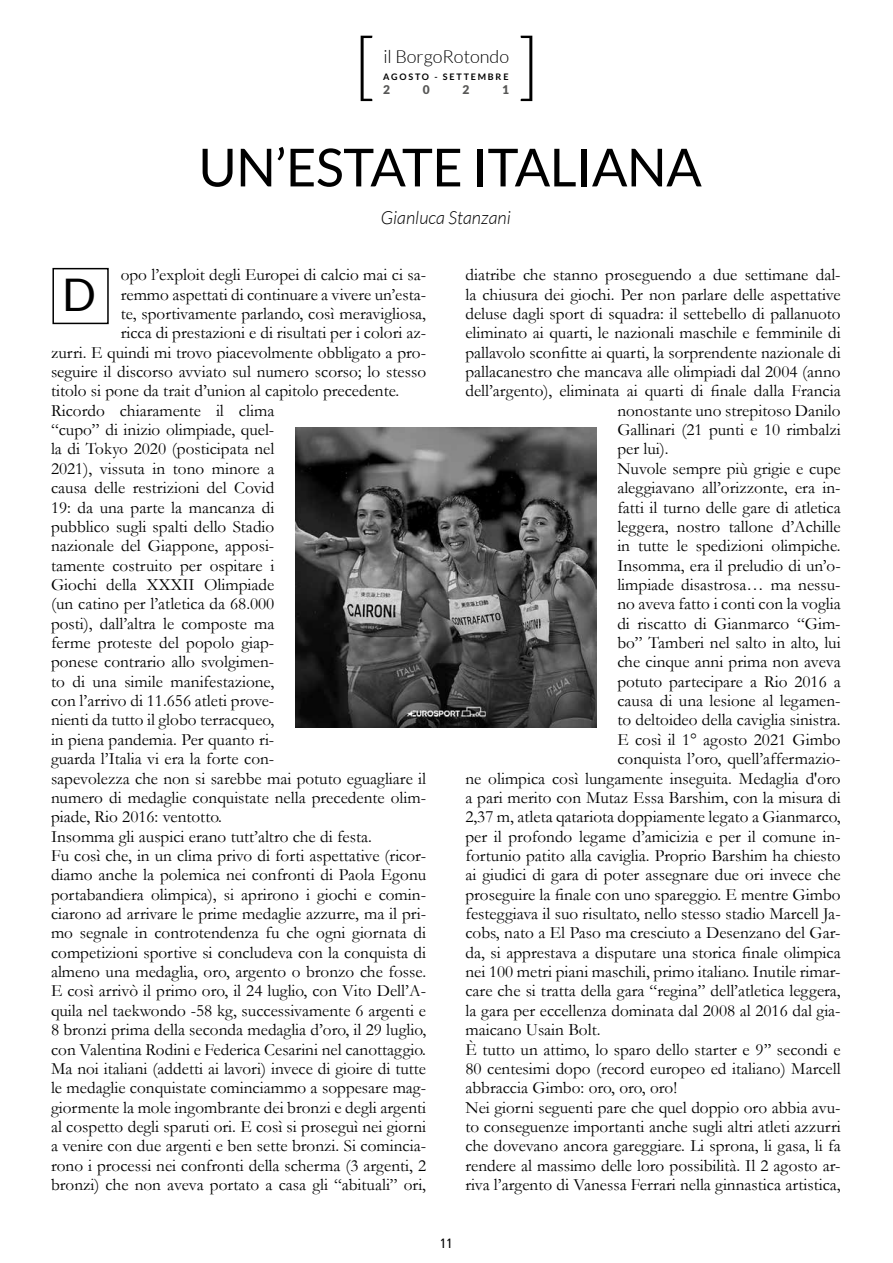
<style>
.page{position:relative;width:893px;height:1263px;background:#fff}
.page>*{position:absolute;margin:0;border:0;box-sizing:border-box;transform-origin:0 0}
.t1{font:300 73.5px "Lato";color:#000}
.t2{font:52.5px "Lato";letter-spacing:-.01em;color:#000}
.t3{font:45px "Lato";color:#000}
.t4{font:italic 300 18px "Lato";color:#000}
.t5{font:300 18px "Lato";color:#000}
.t6{font:17.25px "Garamond";color:#000}
.t7{font:condensed 13.5px "Frutiger";color:#000}
.t8{font:900 12px "Lato";color:#575756}
.t9{font:700 9px "Lato";letter-spacing:.2em;color:#000}
</style>
<div class="page">
<div style="left:52px;top:268px;width:57px;height:56px;border:2px solid #000"></div>
<img style="left:296px;top:427px;width:300px;height:301px">
<h1 class="t1" style="left:354px;top:26px;width:24px">[</h1>
<p class="t5" style="left:383px;top:47px;width:127px">il BorgoRotondo</p>
<p class="t9" style="left:383px;top:72px;width:127px">AGOSTO - SETTEMBRE</p>
<p class="t8" style="left:383px;top:83px;width:8px">2</p>
<p class="t8" style="left:423px;top:83px;width:8px">0</p>
<p class="t8" style="left:462px;top:83px;width:8px">2</p>
<p class="t8" style="left:502px;top:83px;width:8px">1</p>
<h2 class="t2" style="left:198px;top:138px;width:505px">UN’ESTATE ITALIANA</h2>
<p class="t4" style="left:381px;top:208px;width:132px">Gianluca Stanzani</p>
<p class="t6" style="left:121px;top:264px;width:307px">opo l’exploit degli Europei di calcio mai ci sa-</p>
<p class="t6" style="left:121px;top:284px;width:307px">remmo aspettati di continuare a vivere un’esta-</p>
<p class="t6" style="left:121px;top:303px;width:307px">te, sportivamente parlando, così meravigliosa,</p>
<p class="t6" style="left:121px;top:323px;width:307px">ricca di prestazioni e di risultati per i colori az-</p>
<p class="t6" style="left:51px;top:342px;width:377px">zurri. E quindi mi trovo piacevolmente obbligato a pro-</p>
<p class="t6" style="left:51px;top:361px;width:377px">seguire il discorso avviato sul numero scorso; lo stesso</p>
<p class="t6" style="left:51px;top:381px;width:350px">titolo si pone da trait d’union al capitolo precedente.</p>
<p class="t6" style="left:51px;top:400px;width:225px">Ricordo chiaramente il clima</p>
<p class="t6" style="left:51px;top:419px;width:225px">“cupo” di inizio olimpiade, quel-</p>
<p class="t6" style="left:51px;top:439px;width:225px">la di Tokyo 2020 (posticipata nel</p>
<p class="t6" style="left:51px;top:458px;width:225px">2021), vissuta in tono minore a</p>
<p class="t6" style="left:51px;top:477px;width:225px">causa delle restrizioni del Covid</p>
<p class="t6" style="left:51px;top:497px;width:225px">19: da una parte la mancanza di</p>
<p class="t6" style="left:51px;top:516px;width:225px">pubblico sugli spalti dello Stadio</p>
<p class="t6" style="left:51px;top:535px;width:225px">nazionale del Giappone, apposi-</p>
<p class="t6" style="left:51px;top:555px;width:225px">tamente costruito per ospitare i</p>
<p class="t6" style="left:51px;top:574px;width:225px">Giochi della XXXII Olimpiade</p>
<p class="t6" style="left:51px;top:593px;width:225px">(un catino per l’atletica da 68.000</p>
<p class="t6" style="left:51px;top:613px;width:225px">posti), dall’altra le composte ma</p>
<p class="t6" style="left:51px;top:632px;width:225px">ferme proteste del popolo giap-</p>
<p class="t6" style="left:51px;top:652px;width:225px">ponese contrario allo svolgimen-</p>
<p class="t6" style="left:51px;top:671px;width:225px">to di una simile manifestazione,</p>
<p class="t6" style="left:51px;top:690px;width:225px">con l’arrivo di 11.656 atleti prove-</p>
<p class="t6" style="left:51px;top:710px;width:225px">nienti da tutto il globo terracqueo,</p>
<p class="t6" style="left:51px;top:729px;width:225px">in piena pandemia. Per quanto ri-</p>
<p class="t6" style="left:51px;top:748px;width:225px">guarda l’Italia vi era la forte con-</p>
<p class="t6" style="left:51px;top:768px;width:377px">sapevolezza che non si sarebbe mai potuto eguagliare il</p>
<p class="t6" style="left:51px;top:787px;width:377px">numero di medaglie conquistate nella precedente olim-</p>
<p class="t6" style="left:51px;top:806px;width:173px">piade, Rio 2016: ventotto.</p>
<p class="t6" style="left:51px;top:826px;width:322px">Insomma gli auspici erano tutt’altro che di festa.</p>
<p class="t6" style="left:51px;top:845px;width:377px">Fu così che, in un clima privo di forti aspettative (ricor-</p>
<p class="t6" style="left:51px;top:864px;width:377px">diamo anche la polemica nei confronti di Paola Egonu</p>
<p class="t6" style="left:51px;top:884px;width:377px">portabandiera olimpica), si aprirono i giochi e comin-</p>
<p class="t6" style="left:51px;top:903px;width:377px">ciarono ad arrivare le prime medaglie azzurre, ma il pri-</p>
<p class="t6" style="left:51px;top:923px;width:377px">mo segnale in controtendenza fu che ogni giornata di</p>
<p class="t6" style="left:51px;top:942px;width:377px">competizioni sportive si concludeva con la conquista di</p>
<p class="t6" style="left:51px;top:961px;width:377px">almeno una medaglia, oro, argento o bronzo che fosse.</p>
<p class="t6" style="left:51px;top:981px;width:377px">E così arrivò il primo oro, il 24 luglio, con Vito Dell’A-</p>
<p class="t6" style="left:51px;top:1000px;width:377px">quila nel taekwondo -58 kg, successivamente 6 argenti e</p>
<p class="t6" style="left:51px;top:1019px;width:377px">8 bronzi prima della seconda medaglia d’oro, il 29 luglio,</p>
<p class="t6" style="left:51px;top:1039px;width:377px">con Valentina Rodini e Federica Cesarini nel canottaggio.</p>
<p class="t6" style="left:51px;top:1058px;width:377px">Ma noi italiani (addetti ai lavori) invece di gioire di tutte</p>
<p class="t6" style="left:51px;top:1077px;width:377px">le medaglie conquistate cominciammo a soppesare mag-</p>
<p class="t6" style="left:51px;top:1097px;width:377px">giormente la mole ingombrante dei bronzi e degli argenti</p>
<p class="t6" style="left:51px;top:1116px;width:377px">al cospetto degli sparuti ori. E così si proseguì nei giorni</p>
<p class="t6" style="left:51px;top:1135px;width:377px">a venire con due argenti e ben sette bronzi. Si comincia-</p>
<p class="t6" style="left:51px;top:1155px;width:377px">rono i processi nei confronti della scherma (3 argenti, 2</p>
<p class="t6" style="left:51px;top:1174px;width:377px">bronzi) che non aveva portato a casa gli “abituali” ori,</p>
<h3 class="t3" style="left:62px;top:269px;width:35px">D</h3>
<p class="t6" style="left:465px;top:264px;width:377px">diatribe che stanno proseguendo a due settimane dal-</p>
<p class="t6" style="left:465px;top:284px;width:377px">la chiusura dei giochi. Per non parlare delle aspettative</p>
<p class="t6" style="left:465px;top:303px;width:377px">deluse dagli sport di squadra: il settebello di pallanuoto</p>
<p class="t6" style="left:465px;top:323px;width:377px">eliminato ai quarti, le nazionali maschile e femminile di</p>
<p class="t6" style="left:465px;top:342px;width:377px">pallavolo sconfitte ai quarti, la sorprendente nazionale di</p>
<p class="t6" style="left:465px;top:361px;width:377px">pallacanestro che mancava alle olimpiadi dal 2004 (anno</p>
<p class="t6" style="left:465px;top:381px;width:377px">dell’argento), eliminata ai quarti di finale dalla Francia</p>
<p class="t6" style="left:617px;top:400px;width:225px">nonostante uno strepitoso Danilo</p>
<p class="t6" style="left:617px;top:419px;width:225px">Gallinari (21 punti e 10 rimbalzi</p>
<p class="t6" style="left:617px;top:439px;width:53px">per lui).</p>
<p class="t6" style="left:617px;top:458px;width:225px">Nuvole sempre più grigie e cupe</p>
<p class="t6" style="left:617px;top:477px;width:225px">aleggiavano all’orizzonte, era in-</p>
<p class="t6" style="left:617px;top:497px;width:225px">fatti il turno delle gare di atletica</p>
<p class="t6" style="left:617px;top:516px;width:225px">leggera, nostro tallone d’Achille</p>
<p class="t6" style="left:617px;top:535px;width:225px">in tutte le spedizioni olimpiche.</p>
<p class="t6" style="left:617px;top:555px;width:225px">Insomma, era il preludio di un’o-</p>
<p class="t6" style="left:617px;top:574px;width:225px">limpiade disastrosa… ma nessu-</p>
<p class="t6" style="left:617px;top:593px;width:225px">no aveva fatto i conti con la voglia</p>
<p class="t6" style="left:617px;top:613px;width:225px">di riscatto di Gianmarco “Gim-</p>
<p class="t6" style="left:617px;top:632px;width:225px">bo” Tamberi nel salto in alto, lui</p>
<p class="t6" style="left:617px;top:652px;width:225px">che cinque anni prima non aveva</p>
<p class="t6" style="left:617px;top:671px;width:225px">potuto partecipare a Rio 2016 a</p>
<p class="t6" style="left:617px;top:690px;width:225px">causa di una lesione al legamen-</p>
<p class="t6" style="left:617px;top:710px;width:225px">to deltoideo della caviglia sinistra.</p>
<p class="t6" style="left:617px;top:729px;width:225px">E così il 1° agosto 2021 Gimbo</p>
<p class="t6" style="left:617px;top:748px;width:225px">conquista l’oro, quell’affermazio-</p>
<p class="t6" style="left:465px;top:768px;width:377px">ne olimpica così lungamente inseguita. Medaglia d'oro</p>
<p class="t6" style="left:465px;top:787px;width:377px">a pari merito con Mutaz Essa Barshim, con la misura di</p>
<p class="t6" style="left:465px;top:806px;width:377px">2,37 m, atleta qatariota doppiamente legato a Gianmarco,</p>
<p class="t6" style="left:465px;top:826px;width:377px">per il profondo legame d’amicizia e per il comune in-</p>
<p class="t6" style="left:465px;top:845px;width:377px">fortunio patito alla caviglia. Proprio Barshim ha chiesto</p>
<p class="t6" style="left:465px;top:864px;width:377px">ai giudici di gara di poter assegnare due ori invece che</p>
<p class="t6" style="left:465px;top:884px;width:377px">proseguire la finale con uno spareggio. E mentre Gimbo</p>
<p class="t6" style="left:465px;top:903px;width:377px">festeggiava il suo risultato, nello stesso stadio Marcell Ja-</p>
<p class="t6" style="left:465px;top:923px;width:377px">cobs, nato a El Paso ma cresciuto a Desenzano del Gar-</p>
<p class="t6" style="left:465px;top:942px;width:377px">da, si apprestava a disputare una storica finale olimpica</p>
<p class="t6" style="left:465px;top:961px;width:377px">nei 100 metri piani maschili, primo italiano. Inutile rimar-</p>
<p class="t6" style="left:465px;top:981px;width:377px">care che si tratta della gara “regina” dell’atletica leggera,</p>
<p class="t6" style="left:465px;top:1000px;width:377px">la gara per eccellenza dominata dal 2008 al 2016 dal gia-</p>
<p class="t6" style="left:465px;top:1019px;width:137px">maicano Usain Bolt.</p>
<p class="t6" style="left:465px;top:1039px;width:377px">È tutto un attimo, lo sparo dello starter e 9’’ secondi e</p>
<p class="t6" style="left:465px;top:1058px;width:377px">80 centesimi dopo (record europeo ed italiano) Marcell</p>
<p class="t6" style="left:465px;top:1077px;width:213px">abbraccia Gimbo: oro, oro, oro!</p>
<p class="t6" style="left:465px;top:1097px;width:377px">Nei giorni seguenti pare che quel doppio oro abbia avu-</p>
<p class="t6" style="left:465px;top:1116px;width:377px">to conseguenze importanti anche sugli altri atleti azzurri</p>
<p class="t6" style="left:465px;top:1135px;width:377px">che dovevano ancora gareggiare. Li sprona, li gasa, li fa</p>
<p class="t6" style="left:465px;top:1155px;width:377px">rendere al massimo delle loro possibilità. Il 2 agosto ar-</p>
<p class="t6" style="left:465px;top:1174px;width:377px">riva l’argento di Vanessa Ferrari nella ginnastica artistica,</p>
<p class="t7" style="left:440px;top:1236px;width:14px">11</p>
</div>
